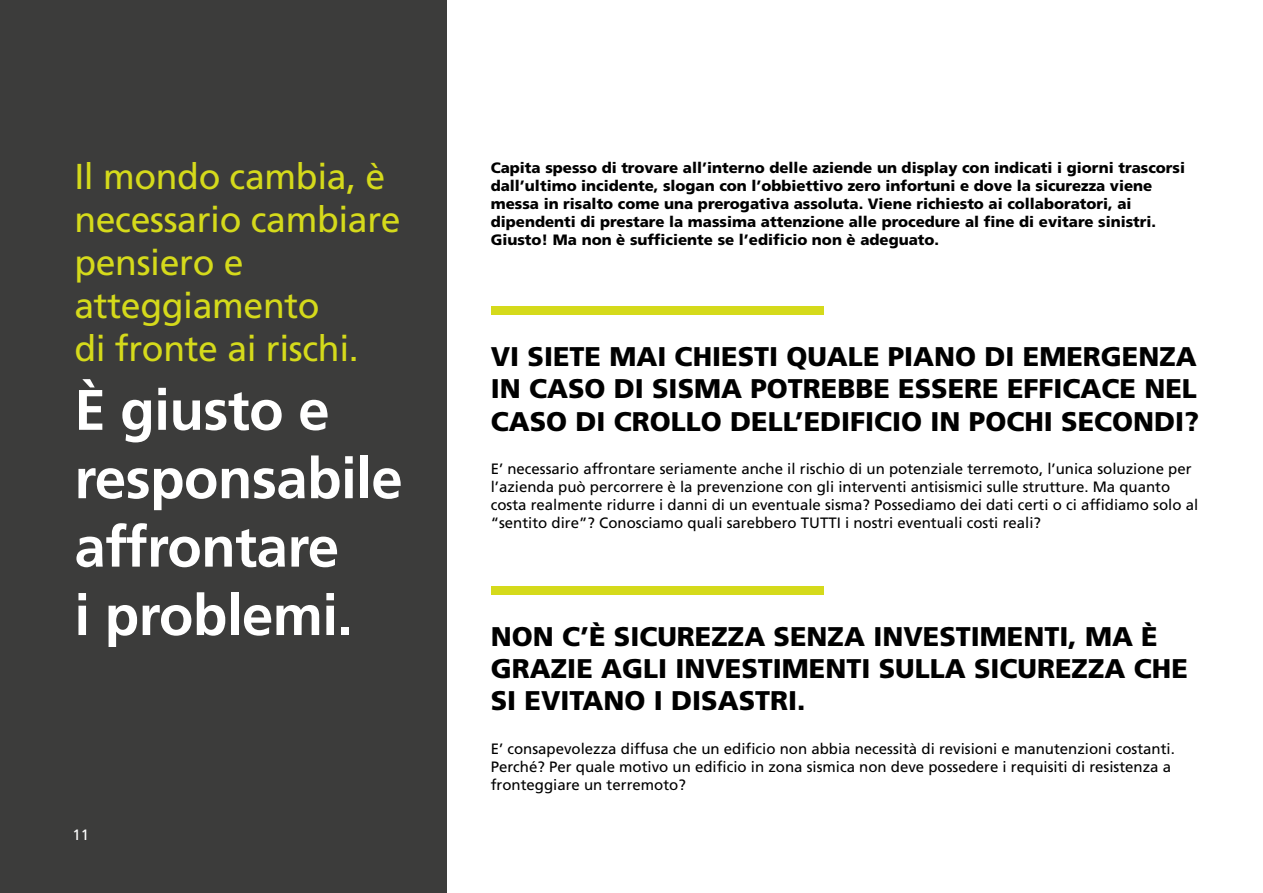
<style>
.page{position:relative;width:1263px;height:893px;background:#fff}
.page>*{position:absolute;margin:0;border:0;box-sizing:border-box;transform-origin:0 0}
.t1{font:700 57px/68.4px "Frutiger";letter-spacing:-.01em;color:#fff}
.t2{font:36px/43.2px "Frutiger";letter-spacing:-.01em;color:#d5da1b}
.t3{font:900 27px/32.4px "Frutiger";color:#000;text-align:justify}
.t4{font:15px/18px "Frutiger";color:#000}
.t5{font:900 15px/18px "Frutiger";color:#000}
.t6{font:15px "Frutiger";color:#fff}
</style>
<div class="page">
<div style="left:0;top:0;width:446px;height:893px;background:#3c3c3b"></div>
<div style="left:491px;top:586px;width:333px;height:8px;background:#d5da1b"></div>
<div style="left:491px;top:306px;width:333px;height:9px;background:#d5da1b"></div>
<h2 class="t2" style="left:74px;top:154px;width:328px">Il mondo cambia, è necessario cambiare pensiero e atteggiamento<br>di fronte ai rischi.</h2>
<h1 class="t1" style="left:74px;top:375px;width:330px">È giusto e responsabile affrontare<br>i problemi.</h1>
<p class="t6" style="left:73px;top:826px;width:18px">11</p>
<p class="t5" style="left:491px;top:158px;width:696px">Capita spesso di trovare all’interno delle aziende un display con indicati i giorni trascorsi dall’ultimo incidente, slogan con l’obbiettivo zero infortuni e dove la sicurezza viene messa in risalto come una prerogativa assoluta. Viene richiesto ai collaboratori, ai dipendenti di prestare la massima attenzione alle procedure al fine di evitare sinistri.<br>Giusto! Ma non è sufficiente se l’edificio non è adeguato.</p>
<h3 class="t3" style="left:491px;top:340px;width:710px">VI SIETE MAI CHIESTI QUALE PIANO DI EMERGENZA IN CASO DI SISMA POTREBBE ESSERE EFFICACE NEL CASO DI CROLLO DELL’EDIFICIO IN POCHI SECONDI?</h3>
<p class="t4" style="left:491px;top:460px;width:709px">E’ necessario affrontare seriamente anche il rischio di un potenziale terremoto, l’unica soluzione per l’azienda può percorrere è la prevenzione con gli interventi antisismici sulle strutture. Ma quanto costa realmente ridurre i danni di un eventuale sisma? Possediamo dei dati certi o ci affidiamo solo al “sentito dire”? Conosciamo quali sarebbero TUTTI i nostri eventuali costi reali?</p>
<h3 class="t3" style="left:491px;top:619px;width:699px;text-align:left">NON C’È SICUREZZA SENZA INVESTIMENTI, MA È<br>GRAZIE AGLI INVESTIMENTI SULLA SICUREZZA CHE<br>SI EVITANO I DISASTRI.</h3>
<p class="t4" style="left:491px;top:740px;width:686px">E’ consapevolezza diffusa che un edificio non abbia necessità di revisioni e manutenzioni costanti.<br>Perché? Per quale motivo un edificio in zona sismica non deve possedere i requisiti di resistenza a fronteggiare un terremoto?</p>
</div>
